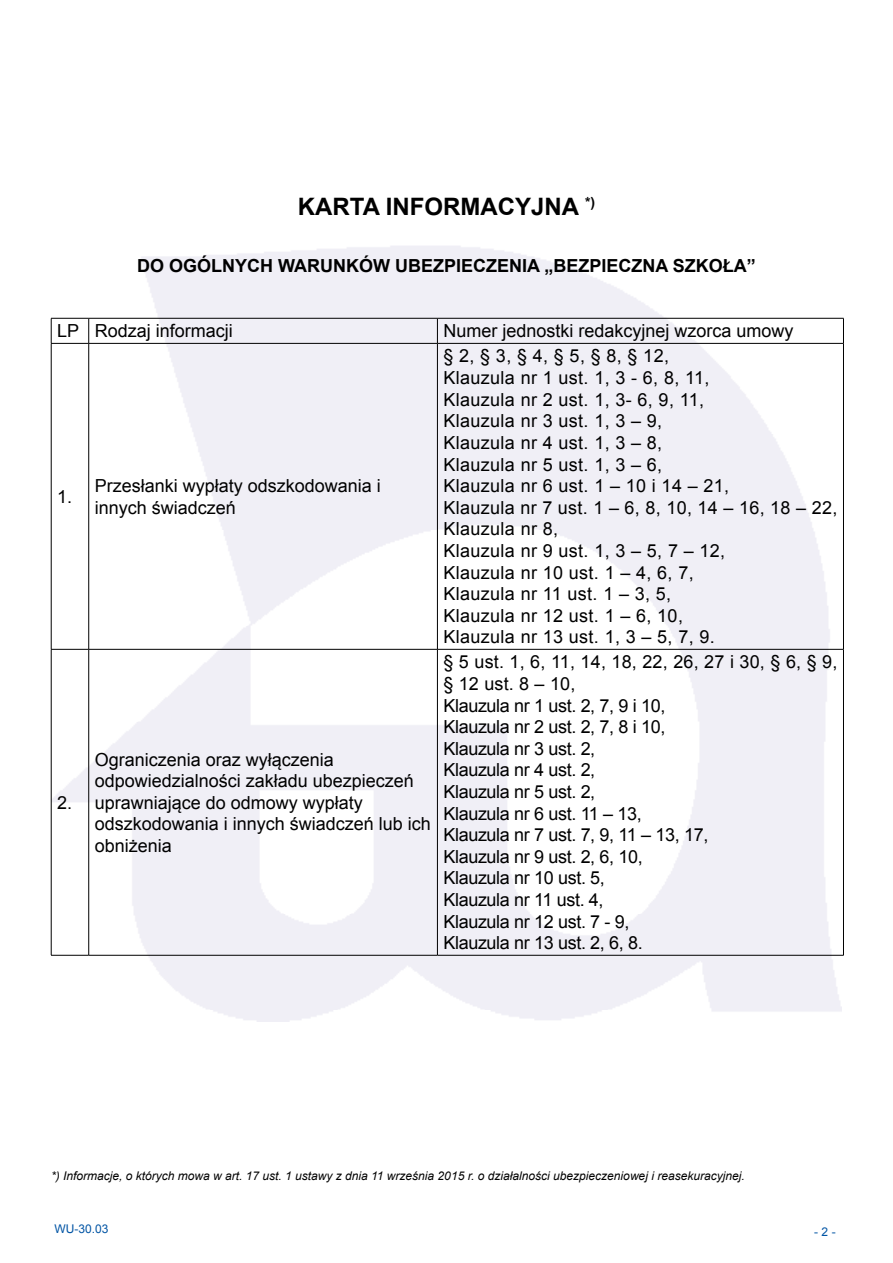
<style>
.page{position:relative;width:893px;height:1263px;background:#fff}
.page>*{position:absolute;margin:0;border:0;box-sizing:border-box;transform-origin:0 0}
.t1{font:700 24px "Arial";color:#000}
.t2{font:18px/21.6px "Arial";letter-spacing:.02em;color:#000}
.t3{font:18px/21.6px "Arial";letter-spacing:-.02em;color:#000}
.t4{font:18px/21.6px "Arial";color:#000}
.t5{font:700 18px "Arial";color:#000}
.t6{font:italic 12px "Arial";color:#000}
.t7{font:12px "Arial";color:#0054a4}
</style>
<div class="page">
<hr style="left:51px;top:318px;width:38px;height:1px;background:#000">
<svg style="left:51px;top:318px;width:1px;height:25px"></svg>
<hr style="left:89px;top:318px;width:348px;height:1px;background:#000">
<svg style="left:88px;top:318px;width:1px;height:25px"></svg>
<hr style="left:437px;top:318px;width:407px;height:1px;background:#000">
<svg style="left:437px;top:318px;width:1px;height:25px"></svg>
<svg style="left:843px;top:318px;width:1px;height:25px"></svg>
<hr style="left:51px;top:343px;width:38px;height:1px;background:#000">
<hr style="left:51px;top:344px;width:1px;height:305px;background:#000">
<hr style="left:89px;top:343px;width:348px;height:1px;background:#000">
<hr style="left:88px;top:344px;width:1px;height:305px;background:#000">
<hr style="left:437px;top:343px;width:407px;height:1px;background:#000">
<hr style="left:437px;top:344px;width:1px;height:305px;background:#000">
<hr style="left:843px;top:344px;width:1px;height:305px;background:#000">
<hr style="left:51px;top:649px;width:38px;height:1px;background:#000">
<hr style="left:51px;top:649px;width:1px;height:306px;background:#000">
<hr style="left:89px;top:649px;width:348px;height:1px;background:#000">
<hr style="left:88px;top:649px;width:1px;height:306px;background:#000">
<hr style="left:437px;top:649px;width:407px;height:1px;background:#000">
<hr style="left:437px;top:649px;width:1px;height:306px;background:#000">
<hr style="left:843px;top:649px;width:1px;height:306px;background:#000">
<hr style="left:51px;top:955px;width:38px;height:1px;background:#000">
<hr style="left:89px;top:955px;width:348px;height:1px;background:#000">
<hr style="left:437px;top:955px;width:407px;height:1px;background:#000">
<h1 class="t1" style="left:298px;top:191px;width:299px">KARTA INFORMACYJNA <sup>*)</sup></h1>
<p class="t5" style="left:137px;top:253px;width:572px">DO OGÓLNYCH WARUNKÓW UBEZPIECZENIA „BEZPIECZNA SZKOŁ</p>
<p class="t5" style="left:734px;top:253px;width:23px">A”</p>
<p class="t4" style="left:57px;top:320px;width:177px">LP Rodzaj informacji</p>
<p class="t4" style="left:443px;top:320px;width:352px">Numer jednostki redakcyjnej wzorca umowy</p>
<p class="t4" style="left:57px;top:486px;width:17px">1.</p>
<p class="t4" style="left:95px;top:475px;width:288px">Przesłanki wypłaty odszkodowania i innych świadczeń</p>
<p class="t4" style="left:57px;top:792px;width:17px">2.</p>
<p class="t4" style="left:95px;top:749px;width:338px">Ograniczenia oraz wyłączenia odpowiedzialności zakładu ubezpieczeń uprawniające do odmowy wypłaty odszkodowania i innych świadczeń lub ich obniżenia</p>
<p class="t2" style="left:443px;top:346px;width:395px">§ 2, § 3, § 4, § 5, § 8, § 12,<br>Klauzula nr 1 ust. 1, 3 - 6, 8, 11,<br>Klauzula nr 2 ust. 1, 3- 6, 9, 11,<br>Klauzula nr 3 ust. 1, 3 – 9,<br>Klauzula nr 4 ust. 1, 3 – 8,<br>Klauzula nr 5 ust. 1, 3 – 6,<br>Klauzula nr 6 ust. 1 – 10 i 14 – 21,<br>Klauzula nr 7 ust. 1 – 6, 8, 10, 14 – 16, 18 – 22,<br>Klauzula nr 8,<br>Klauzula nr 9 ust. 1, 3 – 5, 7 – 12,<br>Klauzula nr 10 ust. 1 – 4, 6, 7,<br>Klauzula nr 11 ust. 1 – 3, 5,<br>Klauzula nr 12 ust. 1 – 6, 10,<br>Klauzula nr 13 ust. 1, 3 – 5, 7, 9.</p>
<p class="t3" style="left:443px;top:651px;width:395px">§ 5 ust. 1, 6, 11, 14, 18, 22, 26, 27 i 30, § 6, § 9, § 12 ust. 8 – 10,<br>Klauzula nr 1 ust. 2, 7, 9 i 10,<br>Klauzula nr 2 ust. 2, 7, 8 i 10,<br>Klauzula nr 3 ust. 2,<br>Klauzula nr 4 ust. 2,<br>Klauzula nr 5 ust. 2,<br>Klauzula nr 6 ust. 11 – 13,<br>Klauzula nr 7 ust. 7, 9, 11 – 13, 17,<br>Klauzula nr 9 ust. 2, 6, 10,<br>Klauzula nr 10 ust. 5,<br>Klauzula nr 11 ust. 4,<br>Klauzula nr 12 ust. 7 - 9,<br>Klauzula nr 13 ust. 2, 6, 8.</p>
<p class="t6" style="left:51px;top:1168px;width:695px">*) Informacje, o których mowa w art. 17 ust. 1 ustawy z dnia 11 września 2015 r. o działalności ubezpieczeniowej i reasekuracyjnej.</p>
<p class="t7" style="left:54px;top:1220px;width:56px">WU-30.03</p>
<p class="t7" style="left:814px;top:1223px;width:23px">- 2 -</p>
</div>
